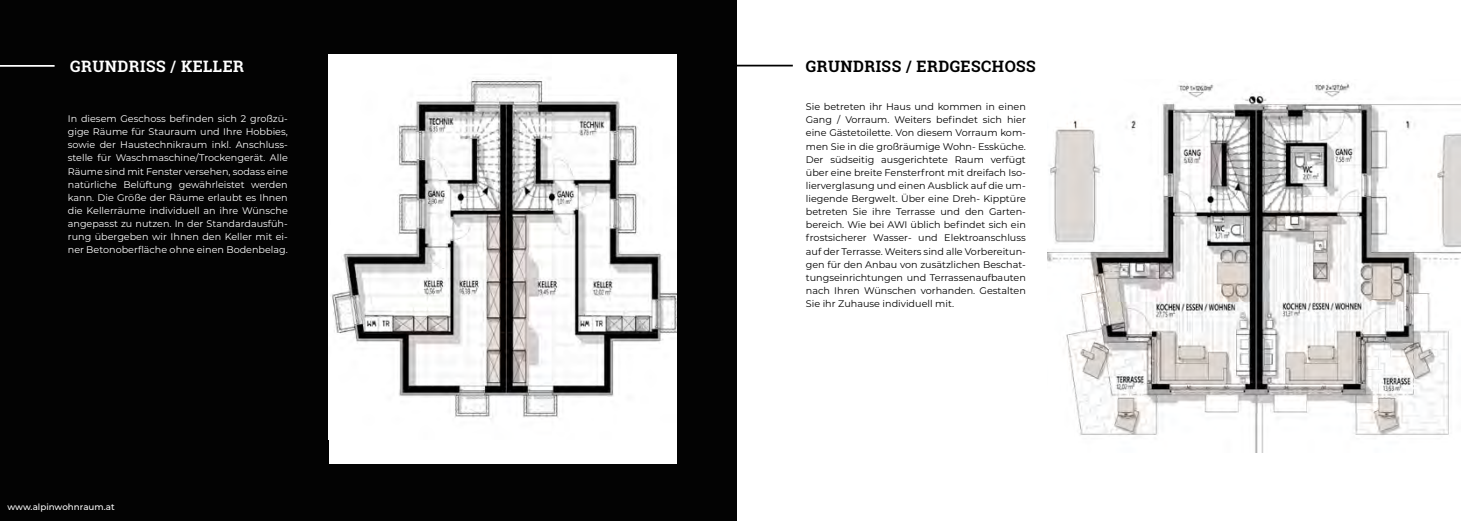
<style>
.page{position:relative;width:1474px;height:521px;background:#fff}
.page>*{position:absolute;margin:0;border:0;box-sizing:border-box;transform-origin:0 0}
.t1{font:700 15.75px "Roboto Slab";letter-spacing:.03em;color:#000}
.t2{font:700 15.75px "Roboto Slab";letter-spacing:.03em;color:#fff}
.t3{font:9.62px/13.1px "Montserrat";color:#000;text-align:justify}
.t4{font:9.62px/13.1px "Montserrat";color:#fff;text-align:justify}
.t5{font:500 8.75px "Montserrat";color:#fff}
</style>
<div class="page">
<div style="left:0;top:0;width:737px;height:521px;background:#000"></div>
<img style="left:1047px;top:83px;width:413px;height:370px">
<div style="left:329px;top:55px;width:347px;height:409px;background:#fff"></div>
<img style="left:332px;top:77px;width:344px;height:343px">
<hr style="left:0;top:65px;width:55px;height:2px;background:#fff">
<hr style="left:737px;top:65px;width:55px;height:1px;background:#000">
<h1 class="t2" style="left:70px;top:56px;width:175px">GRUNDRISS / KELLER</h1>
<h1 class="t1" style="left:805px;top:56px;width:231px">GRUNDRISS / ERDGESCHOSS</h1>
<p class="t4" style="left:68px;top:112px;width:221px">In diesem Geschoss befinden sich 2 großzü&shy;gige Räume für Stauraum und Ihre Hobbies, sowie der Haustechnikraum inkl. Anschluss&shy;stelle für Waschmaschine/Trockengerät. Alle Räume sind mit Fenster versehen, sodass eine natürliche Belüftung gewährleistet werden kann. Die Größe der Räume erlaubt es Ihnen die Kellerräume individuell an ihre Wünsche angepasst zu nutzen. In der Standardausfüh&shy;rung übergeben wir Ihnen den Keller mit ei&shy;ner Betonoberfläche ohne einen Bodenbelag.</p>
<p class="t3" style="left:805px;top:100px;width:221px">Sie betreten ihr Haus und kommen in einen Gang / Vorraum. Weiters befindet sich hier eine Gästetoilette. Von diesem Vorraum kom&shy;men Sie in die großräumige Wohn- Essküche.<br>Der südseitig ausgerichtete Raum verfügt über eine breite Fensterfront mit dreifach Iso&shy;lierverglasung und einen Ausblick auf die um&shy;liegende Bergwelt. Über eine Dreh- Kipptüre betreten Sie ihre Terrasse und den Garten&shy;bereich. Wie bei AWI üblich befindet sich ein frostsicherer Wasser- und Elektroanschluss auf der Terrasse. Weiters sind alle Vorbereitun&shy;gen für den Anbau von zusätzlichen Beschat&shy;tungseinrichtungen und Terrassenaufbauten nach Ihren Wünschen vorhanden. Gestalten Sie ihr Zuhause individuell mit.</p>
<p class="t5" style="left:7px;top:501px;width:109px">www.alpinwohnraum.at</p>
</div>
